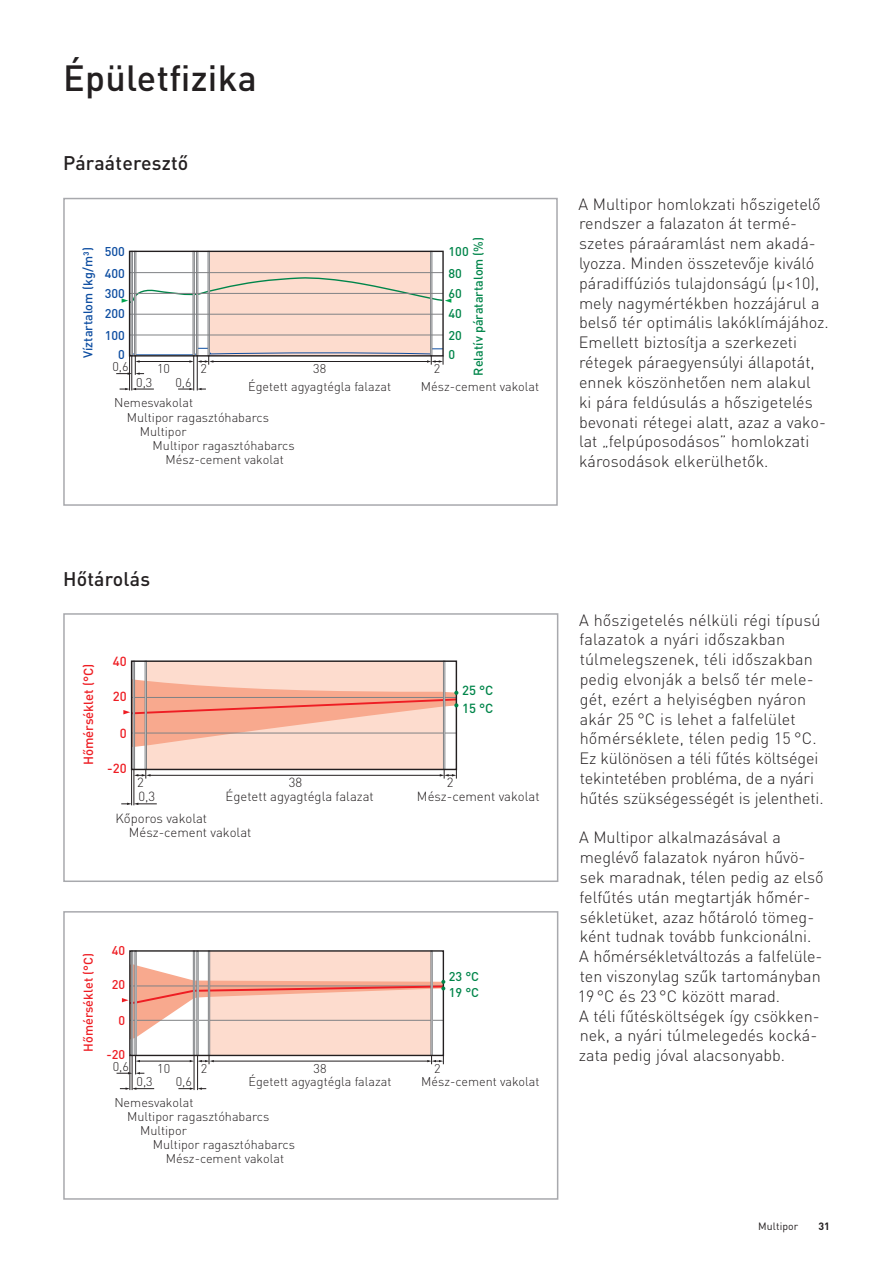
<style>
.page{position:relative;width:893px;height:1263px;background:#fff}
.page>*{position:absolute;margin:0;border:0;box-sizing:border-box;transform-origin:0 0}
.t1{font:500 36px "DIN Pro";letter-spacing:.01em;color:#231f20}
.t2{font:500 19.5px "DIN Pro";letter-spacing:.01em;color:#231f20}
.t3{font:300 16.2px/19.8px "DIN Pro";color:#231f20}
.t4{font:300 13.05px/14.1px "DIN Pro";color:#231f20}
.t5{font:500 13.05px "DIN Pro";color:#ee1d23}
.t6{font:500 13.05px "DIN Pro";color:#00854a}
.t7{font:300 12.6px/17.5px "DIN Pro";color:#231f20;text-align:center}
.t8{font:500 12.6px "DIN Pro";color:#00854a}
.t9{font:500 12.6px "DIN Pro";color:#0d4da1}
.t10{font:500 12.6px "DIN Pro";color:#ee1d23}
.t11{font:10.5px "DIN Pro";letter-spacing:.01em;color:#231f20}
.t12{font:700 10.5px "DIN Pro";color:#231f20}
</style>
<div class="page">
<div style="left:208px;top:251px;width:223px;height:105px;background:#fddcce"></div>
<div style="left:131px;top:251px;width:2px;height:105px;border:1px solid #808285"></div>
<div style="left:193px;top:251px;width:2px;height:105px;border:1px solid #808285"></div>
<div style="left:134px;top:251px;width:2px;height:105px;border:1px solid #808285"></div>
<div style="left:196px;top:251px;width:2px;height:105px;border:1px solid #808285"></div>
<div style="left:208px;top:251px;width:2px;height:105px;border:1px solid #808285"></div>
<div style="left:430px;top:251px;width:2px;height:105px;border:1px solid #808285"></div>
<svg style="left:120px;top:388px;width:34px;height:2px"></svg>
<svg style="left:178px;top:388px;width:28px;height:2px"></svg>
<hr style="left:130px;top:272px;width:313px;height:1px;background:#808285">
<hr style="left:130px;top:314px;width:313px;height:1px;background:#808285">
<hr style="left:130px;top:335px;width:313px;height:1px;background:#808285">
<svg style="left:122px;top:276px;width:329px;height:28px"></svg>
<hr style="left:193px;top:356px;width:1px;height:34px;background:#231f20">
<hr style="left:197px;top:355px;width:1px;height:35px;background:#231f20">
<svg style="left:116px;top:347px;width:328px;height:28px"></svg>
<hr style="left:132px;top:355px;width:1px;height:35px;background:#231f20">
<hr style="left:129px;top:355px;width:1px;height:35px;background:#231f20">
<div style="left:129px;top:251px;width:315px;height:106px;border:1px solid #231f20"></div>
<div style="left:63px;top:198px;width:495px;height:308px;border:2px solid #a8a9ad"></div>
<div style="left:146px;top:661px;width:298px;height:108px;background:#fddcce"></div>
<div style="left:443px;top:661px;width:2px;height:109px;border:1px solid #808285"></div>
<svg style="left:121px;top:803px;width:36px;height:2px"></svg>
<hr style="left:150px;top:775px;width:291px;height:1px;background:#231f20">
<svg style="left:440px;top:770px;width:17px;height:8px"></svg>
<hr style="left:134px;top:769px;width:1px;height:36px;background:#231f20">
<hr style="left:131px;top:769px;width:1px;height:36px;background:#231f20">
<div style="left:133px;top:661px;width:2px;height:109px;border:1px solid #808285"></div>
<div style="left:145px;top:661px;width:2px;height:109px;border:1px solid #808285"></div>
<svg style="left:134px;top:770px;width:17px;height:8px"></svg>
<div style="left:131px;top:660px;width:326px;height:110px;border:1px solid #231f20"></div>
<svg style="left:123px;top:679px;width:335px;height:68px"></svg>
<div style="left:63px;top:613px;width:495px;height:269px;border:2px solid #a8a9ad"></div>
<div style="left:208px;top:951px;width:224px;height:104px;background:#fddcce"></div>
<div style="left:131px;top:951px;width:2px;height:105px;border:1px solid #808285"></div>
<div style="left:193px;top:951px;width:2px;height:105px;border:1px solid #808285"></div>
<div style="left:135px;top:951px;width:2px;height:105px;border:1px solid #808285"></div>
<div style="left:197px;top:951px;width:1px;height:105px;border:1px solid #808285"></div>
<div style="left:208px;top:951px;width:2px;height:105px;border:1px solid #808285"></div>
<div style="left:431px;top:951px;width:2px;height:105px;border:1px solid #808285"></div>
<svg style="left:120px;top:1087px;width:34px;height:3px"></svg>
<svg style="left:178px;top:1087px;width:28px;height:3px"></svg>
<hr style="left:139px;top:1061px;width:52px;height:1px;background:#231f20">
<hr style="left:213px;top:1061px;width:215px;height:1px;background:#231f20">
<svg style="left:117px;top:1056px;width:27px;height:18px"></svg>
<hr style="left:194px;top:1055px;width:1px;height:35px;background:#231f20">
<hr style="left:197px;top:1055px;width:1px;height:35px;background:#231f20">
<svg style="left:190px;top:1056px;width:24px;height:8px"></svg>
<svg style="left:427px;top:1056px;width:17px;height:8px"></svg>
<hr style="left:132px;top:1055px;width:1px;height:35px;background:#231f20">
<hr style="left:130px;top:1055px;width:1px;height:35px;background:#231f20">
<div style="left:129px;top:950px;width:315px;height:106px;border:1px solid #231f20"></div>
<svg style="left:122px;top:964px;width:323px;height:75px"></svg>
<div style="left:63px;top:911px;width:495px;height:289px;border:2px solid #a8a9ad"></div>
<h1 class="t1" style="left:63px;top:65px;width:195px">Épületfizika</h1>
<p class="t2" style="left:63px;top:156px;width:127px">Páraáteresztő</p>
<p class="t9" style="left:84px;top:358px;width:112px;rotate:-90deg">Víztartalom (kg/m³)</p>
<p class="t8" style="left:474px;top:376px;width:140px;rotate:-90deg">Relatív páratartalom (%)</p>
<p class="t7" style="left:114px;top:396px;width:81px">Nemesvakolat</p>
<p class="t7" style="left:127px;top:410px;width:144px">Multipor ragasztóhabarcs</p>
<p class="t7" style="left:140px;top:424px;width:48px">Multipor</p>
<p class="t7" style="left:153px;top:438px;width:144px">Multipor ragasztóhabarcs</p>
<p class="t7" style="left:165px;top:452px;width:120px">Mész-cement vakolat</p>
<p class="t9" style="left:105px;top:247px;width:22px">500</p>
<p class="t8" style="left:449px;top:247px;width:22px">100</p>
<p class="t9" style="left:105px;top:269px;width:22px">400</p>
<p class="t8" style="left:449px;top:269px;width:15px">80</p>
<p class="t9" style="left:105px;top:289px;width:22px">300</p>
<p class="t8" style="left:449px;top:289px;width:15px">60</p>
<p class="t9" style="left:105px;top:309px;width:22px">200</p>
<p class="t8" style="left:449px;top:309px;width:15px">40</p>
<p class="t9" style="left:105px;top:331px;width:22px">100</p>
<p class="t8" style="left:449px;top:331px;width:15px">20</p>
<p class="t9" style="left:118px;top:350px;width:8px">0</p>
<p class="t8" style="left:449px;top:350px;width:8px">0</p>
<p class="t7" style="left:112px;top:360px;width:18px">0,6</p>
<p class="t7" style="left:248px;top:361px;width:145px">38<br>Égetett agyagtégla falazat</p>
<p class="t7" style="left:157px;top:361px;width:14px">10</p>
<p class="t7" style="left:200px;top:361px;width:8px">2</p>
<p class="t7" style="left:434px;top:361px;width:8px">2</p>
<p class="t7" style="left:136px;top:375px;width:18px">0,3</p>
<p class="t7" style="left:175px;top:375px;width:18px">0,6</p>
<p class="t7" style="left:421px;top:379px;width:120px">Mész-cement vakolat</p>
<p class="t3" style="left:578px;top:196px;width:252px">A Multipor homlokzati hőszigetelő rendszer a falazaton át termé&shy;szetes páraáramlást nem akadá&shy;lyozza. Minden összetevője kiváló páradiffúziós tulajdonságú (µ&lt;10), mely nagymértékben hozzájárul a belső tér optimális lakóklímájához.<br>Emellett biztosítja a szerkezeti rétegek páraegyensúlyi állapotát, ennek köszönhetően nem alakul<br>ki pára feldúsulás a hőszigetelés bevonati rétegei alatt, azaz a vako&shy;lat „felpúposodásos” homlokzati károsodások elkerülhetők.</p>
<p class="t2" style="left:63px;top:572px;width:89px">Hőtárolás</p>
<p class="t5" style="left:84px;top:765px;width:103px;rotate:-90deg">Hőmérséklet (°C)</p>
<p class="t5" style="left:113px;top:657px;width:15px">40</p>
<p class="t5" style="left:113px;top:692px;width:15px">20</p>
<p class="t5" style="left:120px;top:728px;width:8px">0</p>
<p class="t5" style="left:107px;top:764px;width:21px">-20</p>
<p class="t6" style="left:462px;top:686px;width:33px">25 °C</p>
<p class="t6" style="left:462px;top:704px;width:33px">15 °C</p>
<p class="t4" style="left:226px;top:777px;width:150px;text-indent:63px">38<br>Égetett agyagtégla falazat</p>
<p class="t4" style="left:137px;top:777px;width:8px">2</p>
<p class="t4" style="left:447px;top:777px;width:8px">2</p>
<p class="t4" style="left:417px;top:791px;width:124px">Mész-cement vakolat</p>
<p class="t4" style="left:138px;top:791px;width:18px">0,3</p>
<p class="t4" style="left:129px;top:813px;width:124px;line-height:14.5px;text-indent:-13px">Kőporos vakolat<br>Mész-cement vakolat</p>
<p class="t10" style="left:84px;top:1051px;width:100px;rotate:-90deg">Hőmérséklet (°C)</p>
<p class="t10" style="left:112px;top:946px;width:15px">40</p>
<p class="t10" style="left:112px;top:980px;width:15px">20</p>
<p class="t10" style="left:118px;top:1016px;width:8px">0</p>
<p class="t10" style="left:106px;top:1050px;width:20px">-20</p>
<p class="t7" style="left:113px;top:1059px;width:18px">0,6</p>
<p class="t7" style="left:157px;top:1061px;width:14px">10</p>
<p class="t7" style="left:137px;top:1074px;width:18px">0,3</p>
<p class="t7" style="left:176px;top:1074px;width:18px">0,6</p>
<p class="t8" style="left:449px;top:972px;width:32px">23 °C</p>
<p class="t8" style="left:449px;top:987px;width:32px">19 °C</p>
<p class="t7" style="left:248px;top:1063px;width:145px;line-height:13.6px">38<br>Égetett agyagtégla falazat</p>
<p class="t7" style="left:201px;top:1061px;width:8px">2</p>
<p class="t7" style="left:434px;top:1061px;width:8px">2</p>
<p class="t7" style="left:421px;top:1074px;width:120px">Mész-cement vakolat</p>
<p class="t7" style="left:114px;top:1095px;width:81px">Nemesvakolat</p>
<p class="t7" style="left:127px;top:1109px;width:144px">Multipor ragasztóhabarcs</p>
<p class="t7" style="left:140px;top:1123px;width:48px">Multipor</p>
<p class="t7" style="left:153px;top:1137px;width:144px">Multipor ragasztóhabarcs</p>
<p class="t7" style="left:166px;top:1151px;width:120px">Mész-cement vakolat</p>
<p class="t3" style="left:579px;top:612px;width:246px">A hőszigetelés nélküli régi típusú falazatok a nyári időszakban túlmelegszenek, téli időszakban pedig elvonják a belső tér mele&shy;gét, ezért a helyiségben nyáron akár 25 °C is lehet a falfelület hőmérséklete, télen pedig 15 °C.<br>Ez különösen a téli fűtés költségei tekintetében probléma, de a nyári hűtés szükségességét is jelentheti.</p>
<p class="t3" style="left:578px;top:830px;width:247px">A Multipor alkalmazásával a meglévő falazatok nyáron hűvö&shy;sek maradnak, télen pedig az első felfűtés után megtartják hőmér&shy;sékletüket, azaz hőtároló tömeg&shy;ként tudnak tovább funkcionálni.<br>A hőmérsékletváltozás a falfelüle&shy;ten viszonylag szűk tartományban<br>19 °C és 23 °C között marad.<br>A téli fűtésköltségek így csökken&shy;nek, a nyári túlmelegedés kocká&shy;zata pedig jóval alacsonyabb.</p>
<p class="t11" style="left:758px;top:1223px;width:42px">Multipor</p>
<p class="t12" style="left:818px;top:1223px;width:13px">31</p>
</div>
